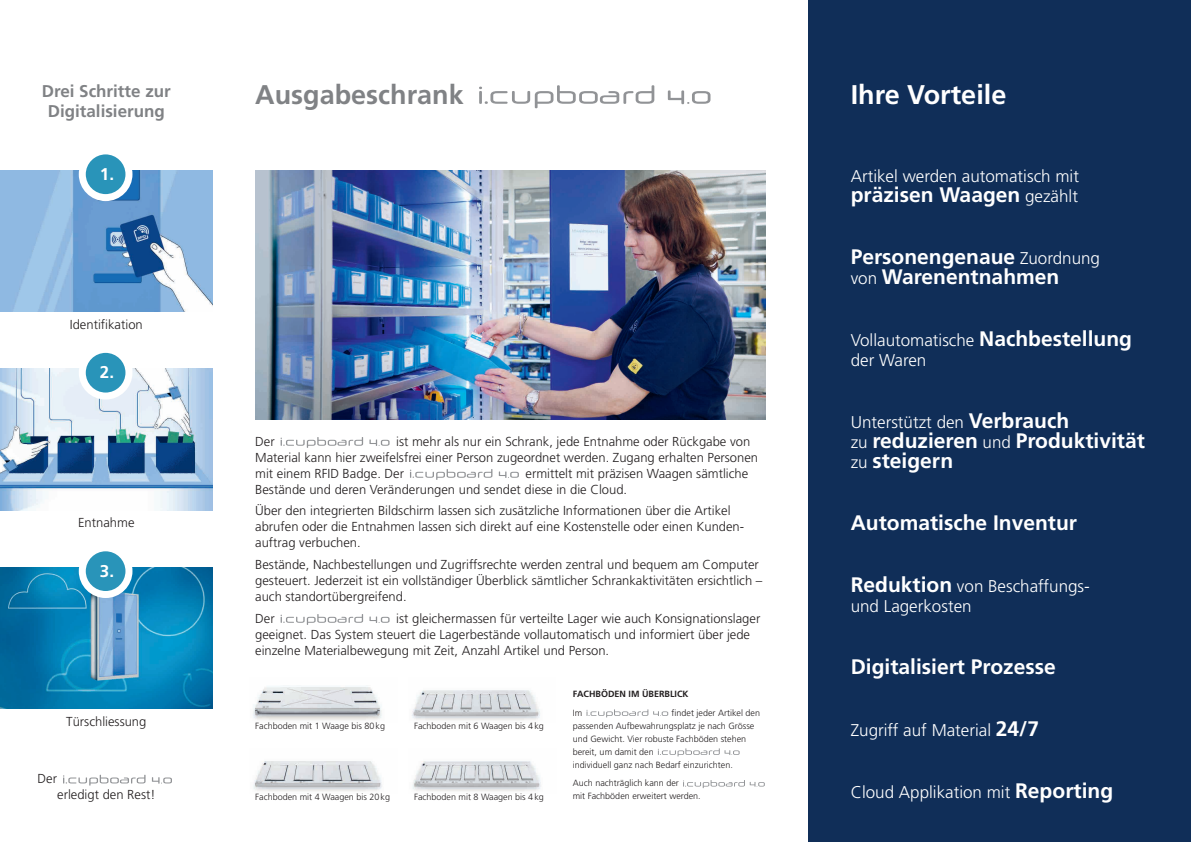
<style>
.page{position:relative;width:1191px;height:842px;background:#fff}
.page>*{position:absolute;margin:0;border:0;box-sizing:border-box;transform-origin:0 0}
.t1{font:700 27px "Frutiger";color:#808285}
.t2{font:700 27px "Frutiger";color:#fff}
.t3{font:700 21px/20px "Frutiger";color:#fff}
.t4{font:300 17px/20px "Frutiger";color:#fff}
.t5{font:700 17px/20px "Frutiger";color:#808285;text-align:center}
.t6{font:700 17px "Frutiger";color:#fff}
.t7{font:300 13px/16px "Frutiger";color:#231f20}
.t8{font:300 9px/13px "Frutiger";color:#231f20}
.t9{font:700 9px "Frutiger";color:#231f20}
.s1{font-weight:300;font-size:17px}
.s2{font-weight:700;font-size:21px}
</style>
<div class="page">
<img style="left:255px;top:170px;width:510px;height:250px">
<svg style="left:479px;top:85px;width:175px;height:23px"></svg>
<svg style="left:668px;top:90px;width:42px;height:14px"></svg>
<svg style="left:280px;top:437px;width:83px;height:11px"></svg>
<svg style="left:369px;top:439px;width:20px;height:7px"></svg>
<svg style="left:410px;top:469px;width:82px;height:11px"></svg>
<svg style="left:499px;top:471px;width:20px;height:7px"></svg>
<svg style="left:280px;top:614px;width:83px;height:11px"></svg>
<svg style="left:369px;top:616px;width:20px;height:7px"></svg>
<svg style="left:586px;top:709px;width:82px;height:8px"></svg>
<svg style="left:658px;top:748px;width:81px;height:8px"></svg>
<svg style="left:683px;top:780px;width:82px;height:8px"></svg>
<img style="left:253px;top:686px;width:129px;height:34px">
<img style="left:412px;top:690px;width:128px;height:30px">
<img style="left:253px;top:761px;width:129px;height:30px">
<img style="left:412px;top:761px;width:129px;height:30px">
<svg style="left:63px;top:775px;width:82px;height:11px"></svg>
<svg style="left:152px;top:777px;width:20px;height:7px"></svg>
<img style="left:0;top:369px;width:213px;height:141px">
<svg style="left:82px;top:349px;width:47px;height:47px"></svg>
<div style="left:79px;top:346px;width:53px;height:54px;border:7px solid #fff;border-radius:50%"></div>
<img style="left:0;top:170px;width:213px;height:142px">
<svg style="left:82px;top:151px;width:47px;height:47px"></svg>
<div style="left:79px;top:147px;width:53px;height:54px;border:7px solid #fff;border-radius:50%"></div>
<img style="left:0;top:567px;width:213px;height:142px">
<div style="left:82px;top:548px;width:47px;height:46px;background:#2994b9;border-radius:50%"></div>
<div style="left:79px;top:544px;width:53px;height:54px;border:7px solid #fff;border-radius:50%"></div>
<div style="left:808px;top:0;width:383px;height:842px;background:#102e58"></div>
<h3 class="t5" style="left:42px;top:81px;width:131px">Drei Schritte zur<br>Digitalisierung</h3>
<h3 class="t6" style="left:100px;top:164px;width:16px">1.</h3>
<p class="t7" style="left:70px;top:316px;width:74px">Identifikation</p>
<h3 class="t6" style="left:100px;top:362px;width:16px">2.</h3>
<p class="t7" style="left:78px;top:515px;width:58px">Entnahme</p>
<h3 class="t6" style="left:100px;top:561px;width:16px">3.</h3>
<p class="t7" style="left:66px;top:713px;width:82px">Türschliessung</p>
<p class="t7" style="left:38px;top:771px;width:21px">Der</p>
<p class="t7" style="left:57px;top:787px;width:100px">erledigt den Rest!</p>
<h1 class="t1" style="left:255px;top:79px;width:210px">Ausgabeschrank</h1>
<p class="t7" style="left:255px;top:433px;width:504px;text-indent:141px">ist mehr als nur ein Schrank, jede Entnahme oder Rückgabe von<br>Material kann hier zweifelsfrei einer Person zugeordnet werden. Zugang erhalten Personen mit einem RFID Badge. Der</p>
<p class="t7" style="left:255px;top:433px;width:21px">Der</p>
<p class="t7" style="left:255px;top:465px;width:494px;text-indent:270px">ermittelt mit präzisen Waagen sämtliche<br>Bestände und deren Veränderungen und sendet diese in die Cloud.</p>
<p class="t7" style="left:255px;top:503px;width:489px">Über den integrierten Bildschirm lassen sich zusätzliche Informationen über die Artikel abrufen oder die Entnahmen lassen sich direkt auf eine Kostenstelle oder einen Kunden&shy;auftrag verbuchen.</p>
<p class="t7" style="left:255px;top:557px;width:508px">Bestände, Nachbestellungen und Zugriffsrechte werden zentral und bequem am Computer gesteuert. Jederzeit ist ein vollständiger Überblick sämtlicher Schrankaktivitäten ersichtlich – auch standortübergreifend.</p>
<p class="t7" style="left:255px;top:610px;width:21px">Der</p>
<p class="t7" style="left:255px;top:610px;width:506px;text-indent:141px">ist gleichermassen für verteilte Lager wie auch Konsignationslager geeignet. Das System steuert die Lagerbestände vollautomatisch und informiert über jede einzelne Materialbewegung mit Zeit, Anzahl Artikel und Person.</p>
<p class="t9" style="left:573px;top:689px;width:117px">FACHBÖDEN IM ÜBERBLICK</p>
<p class="t8" style="left:573px;top:706px;width:11px">Im</p>
<p class="t8" style="left:573px;top:706px;width:189px;text-indent:99px">findet jeder Artikel den passenden Aufbewahrungsplatz je nach Grösse und Gewicht. Vier robuste Fachböden stehen bereit, um damit den<br>individuell ganz nach Bedarf einzurichten.</p>
<p class="t8" style="left:573px;top:777px;width:129px">Auch nachträglich kann der<br>mit Fachböden erweitert werden.</p>
<p class="t8" style="left:255px;top:719px;width:131px">Fachboden mit 1 Waage bis 80kg</p>
<p class="t8" style="left:414px;top:719px;width:131px">Fachboden mit 6 Waagen bis 4kg</p>
<p class="t8" style="left:255px;top:790px;width:136px">Fachboden mit 4 Waagen bis 20kg</p>
<p class="t8" style="left:414px;top:790px;width:131px">Fachboden mit 8 Waagen bis 4kg</p>
<h1 class="t2" style="left:850px;top:79px;width:157px">Ihre Vorteile</h1>
<h3 class="t4" style="left:850px;top:166px;width:230px">Artikel werden automatisch mit</h3>
<h2 class="t3" style="left:850px;top:184px;width:229px">präzisen Waagen <span class="s1">gezählt</span></h2>
<h2 class="t3" style="left:850px;top:246px;width:251px">Personengenaue <span class="s1">Zuordnung von</span> Warenentnahmen</h2>
<h3 class="t4" style="left:850px;top:330px;width:283px">Vollautomatische <span class="s2">Nachbestellung </span>der Waren</h3>
<h3 class="t4" style="left:850px;top:412px;width:220px">Unterstützt den <span class="s2">Verbrauch</span></h3>
<h2 class="t3" style="left:850px;top:430px;width:296px"><span class="s1">zu</span> reduzieren <span class="s1">und</span> Produktivität <span class="s1">zu</span> steigern</h2>
<h2 class="t3" style="left:850px;top:512px;width:228px">Automatische Inventur</h2>
<h3 class="t4" style="left:850px;top:576px;width:241px"><span class="s2">Reduktion</span> von Beschaffungs&shy;und Lagerkosten</h3>
<h2 class="t3" style="left:850px;top:656px;width:207px">Digitalisiert Prozesse</h2>
<h3 class="t4" style="left:850px;top:720px;width:190px">Zugriff auf Material <span class="s2">24/7</span></h3>
<h3 class="t4" style="left:850px;top:782px;width:264px">Cloud Applikation mit <span class="s2">Reporting</span></h3>
</div>
